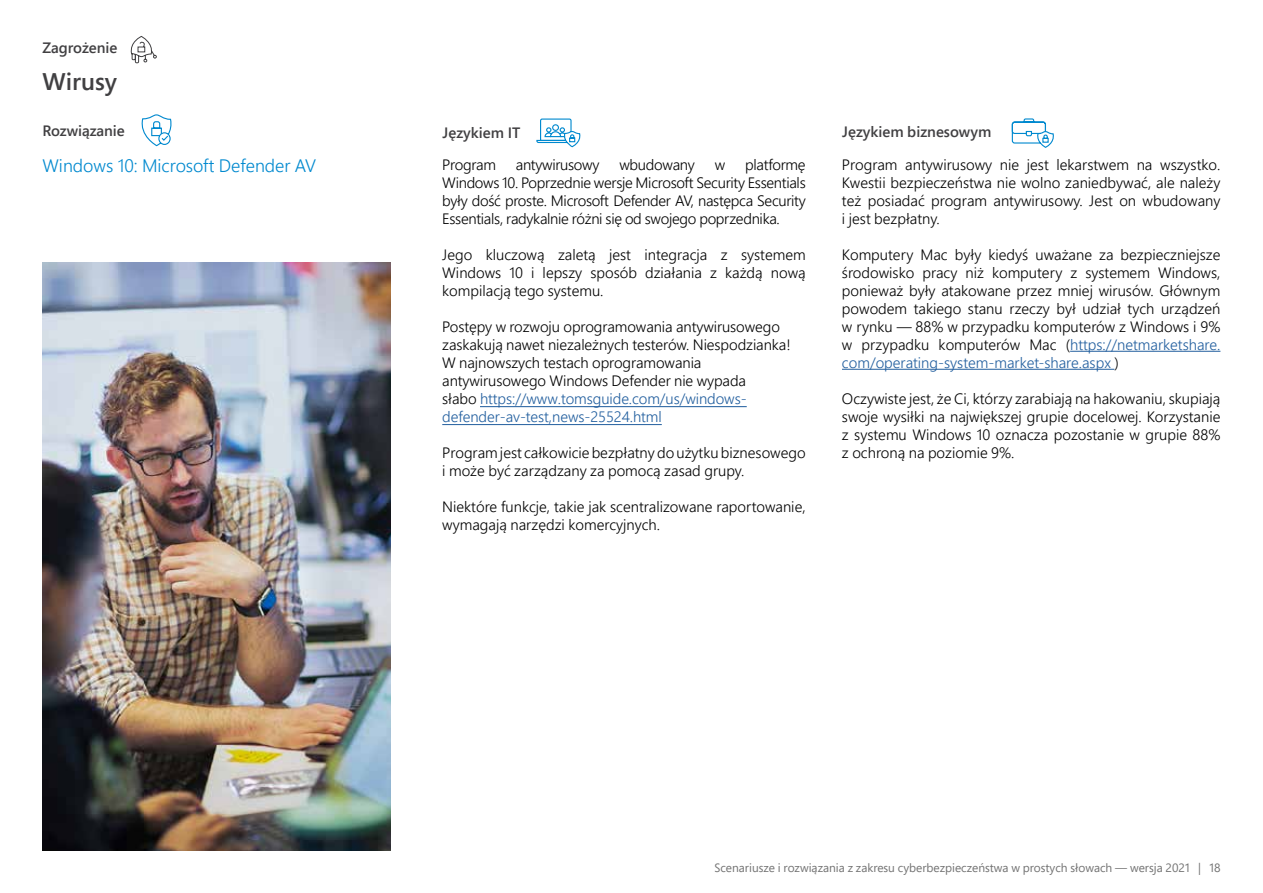
<style>
.page{position:relative;width:1263px;height:893px;background:#fff}
.page>*{position:absolute;margin:0;border:0;box-sizing:border-box;transform-origin:0 0}
.t1{font:600 24px "Segoe Pro";color:#414042}
.t2{font:300 18px "Segoe Pro";color:#0089cf}
.t3{font:300 15px/18px "Segoe Pro";color:#000;text-align:justify}
.t4{font:600 15px "Segoe Pro";color:#414042}
.t5{font:300 15px "Segoe Pro";letter-spacing:-.02em;color:#000}
.t6{font:12px "Segoe Pro";color:#737373}
.s1{color:#215e9e}
</style>
<div class="page">
<svg style="left:141px;top:114px;width:31px;height:33px"></svg>
<svg style="left:536px;top:118px;width:45px;height:30px"></svg>
<svg style="left:1011px;top:118px;width:43px;height:30px"></svg>
<svg style="left:130px;top:36px;width:27px;height:28px"></svg>
<hr style="left:442px;top:424px;width:220px;height:1px;background:#215e9e">
<hr style="left:480px;top:406px;width:267px;height:1px;background:#215e9e">
<hr style="left:1070px;top:351px;width:150px;height:1px;background:#215e9e">
<hr style="left:842px;top:369px;width:272px;height:1px;background:#215e9e">
<img style="left:43px;top:263px;width:347px;height:587px">
<p class="t4" style="left:43px;top:38px;width:76px">Zagrożenie</p>
<h1 class="t1" style="left:43px;top:65px;width:76px">Wirusy</h1>
<p class="t4" style="left:43px;top:121px;width:84px">Rozwiązanie</p>
<p class="t4" style="left:842px;top:122px;width:151px">Językiem biznesowym</p>
<p class="t4" style="left:442px;top:122px;width:79px">Językiem IT</p>
<p class="t5" style="left:442px;top:154px;width:55px">Program</p>
<p class="t5" style="left:516px;top:154px;width:85px">antywirusowy</p>
<p class="t5" style="left:619px;top:154px;width:77px">wbudowany</p>
<p class="t3" style="left:715px;top:155px;width:12px">w</p>
<p class="t2" style="left:43px;top:153px;width:275px">Windows 10: Microsoft Defender AV</p>
<p class="t3" style="left:442px;top:155px;width:365px;text-indent:303px">platformę Windows 10. Poprzednie wersje Microsoft Security Essentials były dość proste. Microsoft Defender AV, następca Security Essentials, radykalnie różni się od swojego poprzednika.</p>
<p class="t3" style="left:442px;top:245px;width:365px">Jego kluczową zaletą jest integracja z systemem Windows 10 i lepszy sposób działania z każdą nową kompilacją tego systemu.</p>
<p class="t3" style="left:442px;top:317px;width:350px;text-align:left">Postępy w rozwoju oprogramowania antywirusowego zaskakują nawet niezależnych testerów. Niespodzianka!<br>W najnowszych testach oprogramowania antywirusowego Windows Defender nie wypada<br>słabo <span class="s1">https://www.tomsguide.com/us/windows&shy;defender-av-test,news-25524.html</span></p>
<p class="t3" style="left:442px;top:443px;width:365px">Program jest całkowicie bezpłatny do użytku biznesowego i może być zarządzany za pomocą zasad grupy.</p>
<p class="t3" style="left:442px;top:497px;width:365px">Niektóre funkcje, takie jak scentralizowane raportowanie, wymagają narzędzi komercyjnych.</p>
<p class="t3" style="left:842px;top:155px;width:380px">Program antywirusowy nie jest lekarstwem na wszystko.<br>Kwestii bezpieczeństwa nie wolno zaniedbywać, ale należy też posiadać program antywirusowy. Jest on wbudowany i jest bezpłatny.</p>
<p class="t3" style="left:842px;top:245px;width:380px">Komputery Mac były kiedyś uważane za bezpieczniejsze środowisko pracy niż komputery z systemem Windows, ponieważ były atakowane przez mniej wirusów. Głównym powodem takiego stanu rzeczy był udział tych urządzeń w rynku — 88% w przypadku komputerów z Windows i 9% w przypadku komputerów Mac (<span class="s1">https://netmarketshare. com/operating-system-market-share.aspx</span> )</p>
<p class="t3" style="left:842px;top:389px;width:380px">Oczywiste jest, że Ci, którzy zarabiają na hakowaniu, skupiają swoje wysiłki na największej grupie docelowej. Korzystanie z systemu Windows 10 oznacza pozostanie w grupie 88% z ochroną na poziomie 9%.</p>
<p class="t6" style="left:714px;top:860px;width:507px">Scenariusze i rozwiązania z zakresu cyberbezpieczeństwa w prostych słowach — wersja 2021 | 18</p>
</div>
